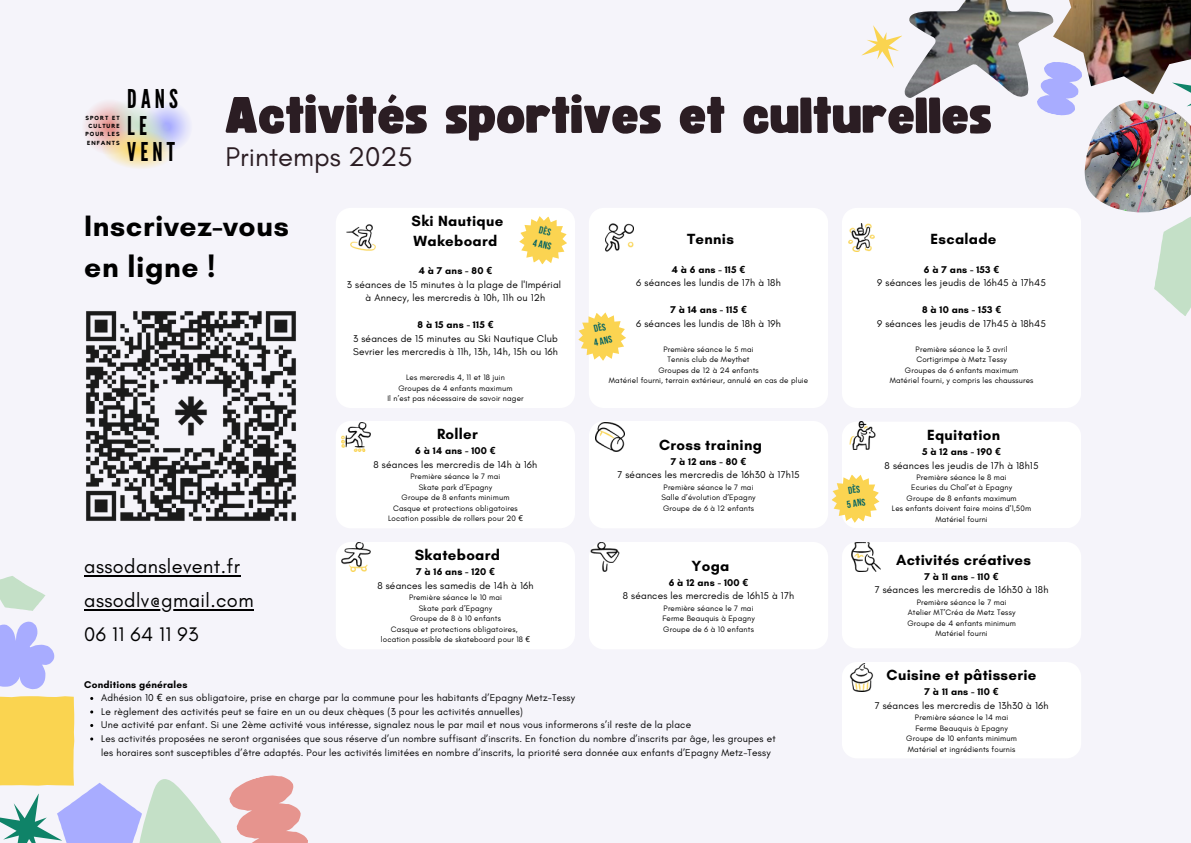
<style>
.page{position:relative;width:1191px;height:843px;background:#fff}
.page>*{position:absolute;margin:0;border:0;box-sizing:border-box;transform-origin:0 0}
.t1{font:50px "Funtastic";color:#2b1d23}
.t2{font:700 30px/41.2px "Glacial Indifference";letter-spacing:.02em;color:#000}
.t3{font:27.5px "Glacial Indifference";color:#2b1d23}
.t4{font:25.8px/26.5px "League Gothic";letter-spacing:.16em;color:#000}
.t5{font:20px "Glacial Indifference";letter-spacing:.02em;color:#000}
.t6{font:700 15px/20.2px "Glacial Indifference";letter-spacing:.02em;color:#000}
.t7{font:10px/13.5px "Glacial Indifference";letter-spacing:.02em;color:#000;text-align:center}
.t8{font:700 10px "Glacial Indifference";letter-spacing:.02em;color:#000}
.t9{font:10px/13.5px "Bebas Neue Cyrillic";color:#046362;text-align:center}
.t10{font:8px/10.5px "Glacial Indifference";letter-spacing:.02em;color:#000}
.t11{font:700 5.9px/8.2px "Kollektif";letter-spacing:.175em;color:#000;text-align:center}
.s1{font-weight:700}
.s2{font-family:"Noto Sans";font-weight:700}
.s3{font-family:"Noto Sans"}
</style>
<div class="page">
<div style="left:0;top:0;width:1190px;height:842px;background:#f5f4fa"></div>
<img style="left:1084px;top:100px;width:106px;height:112px">
<div style="left:336px;top:208px;width:239px;height:200px;background:#fff"></div>
<div style="left:842px;top:208px;width:238px;height:200px;background:#fff"></div>
<div style="left:589px;top:542px;width:239px;height:107px;background:#fff"></div>
<div style="left:336px;top:421px;width:239px;height:107px;background:#fff"></div>
<div style="left:336px;top:542px;width:239px;height:107px;background:#fff"></div>
<div style="left:589px;top:208px;width:238px;height:200px;background:#fff"></div>
<div style="left:842px;top:542px;width:239px;height:106px;background:#fff"></div>
<svg style="left:519px;top:216px;width:48px;height:48px"></svg>
<div style="left:589px;top:421px;width:491px;height:107px;background:#fff"></div>
<svg style="left:578px;top:312px;width:48px;height:49px"></svg>
<img style="left:341px;top:542px;width:29px;height:29px">
<img style="left:848px;top:421px;width:28px;height:28px">
<img style="left:847px;top:223px;width:28px;height:29px">
<img style="left:590px;top:542px;width:29px;height:29px">
<img style="left:605px;top:223px;width:28px;height:29px">
<img style="left:851px;top:542px;width:28px;height:29px">
<img style="left:346px;top:223px;width:29px;height:29px">
<img style="left:341px;top:423px;width:29px;height:28px">
<img style="left:595px;top:423px;width:29px;height:28px">
<svg style="left:861px;top:25px;width:41px;height:43px"></svg>
<svg style="left:1152px;top:208px;width:38px;height:108px"></svg>
<img style="left:904px;top:0;width:148px;height:98px">
<img style="left:1052px;top:0;width:138px;height:94px">
<svg style="left:1034px;top:59px;width:49px;height:57px"></svg>
<svg style="left:0;top:621px;width:54px;height:68px"></svg>
<svg style="left:0;top:576px;width:45px;height:34px"></svg>
<img style="left:86px;top:311px;width:210px;height:210px">
<svg style="left:85px;top:102px;width:104px;height:66px"></svg>
<svg style="left:0;top:696px;width:308px;height:146px"></svg>
<hr style="left:84px;top:608px;width:170px;height:2px;background:#000">
<hr style="left:84px;top:574px;width:156px;height:2px;background:#000">
<img style="left:1157px;top:47px;width:33px;height:101px">
<div style="left:842px;top:662px;width:239px;height:96px;background:#fff"></div>
<img style="left:847px;top:663px;width:28px;height:27px">
<h3 class="t4" style="left:127px;top:86px;width:52px">DANS<br>LE<br>VENT</h3>
<p class="t11" style="left:85px;top:114px;width:36px">SPORT ET<br>CULTURE<br>POUR LES<br>ENFANTS</p>
<p class="t1" style="left:225px;top:93px;width:768px">Activités sportives et culturelles</p>
<p class="t3" style="left:225px;top:139px;width:188px">Printemps 2025</p>
<p class="t2" style="left:84px;top:205px;width:206px">Inscrivez-vous en ligne !</p>
<p class="t5" style="left:84px;top:554px;width:157px">assodanslevent.fr</p>
<p class="t5" style="left:84px;top:588px;width:171px">assodlv@gmail.com</p>
<p class="t5" style="left:84px;top:622px;width:116px">06 11 64 11 93</p>
<p class="t6" style="left:411px;top:210px;width:93px">Ski Nautique<br>Wakeboard</p>
<p class="t7" style="left:347px;top:264px;width:216px"><span class="s1">4à7ans-80</span><span class="s2">€<br></span>3 séances de 15 minutes à la plage de l'Impérial à Annecy, les mercredis à 10h, 11h ou 12h</p>
<p class="t7" style="left:353px;top:318px;width:206px"><span class="s1">8à15ans-115</span><span class="s2">€<br></span>3 séances de 15 minutes au Ski Nautique Club<br>Sevrier les mercredis à 11h, 13h, 14h, 15h ou 16h</p>
<p class="t10" style="left:406px;top:372px;width:100px">Les mercredis 4, 11 et 18 juin</p>
<p class="t10" style="left:398px;top:382px;width:116px">Groupes de 4 enfants maximum</p>
<h1 class="t10" style="left:387px;top:393px;width:138px">Il n’est pas nécessaire de savoir nager</h1>
<p class="t9" style="left:537px;top:223px;width:20px;rotate:12deg">Dès<br>4 ans</p>
<h6 class="t6" style="left:437px;top:424px;width:42px">Roller</h6>
<h4 class="t8" style="left:415px;top:445px;width:82px">6à14ans-100<span class="s3">€</span></h4>
<h6 class="t7" style="left:373px;top:457px;width:165px">8 séances les mercredis de 14h à 16h</h6>
<h6 class="t10" style="left:410px;top:471px;width:91px">Première séance le 7 mai</h6>
<p class="t10" style="left:419px;top:481px;width:75px">Skate park d’Epagny</p>
<p class="t10" style="left:401px;top:492px;width:109px">Groupe de 8 enfants minimum</p>
<p class="t10" style="left:393px;top:502px;width:126px">Casque et protections obligatoires</p>
<p class="t10" style="left:388px;top:513px;width:136px">Location possible de rollers pour 20 <span class="s3">€</span></p>
<p class="t6" style="left:415px;top:545px;width:87px">Skateboard</p>
<p class="t8" style="left:416px;top:565px;width:80px">7à16ans-120<span class="s3">€</span></p>
<h6 class="t7" style="left:377px;top:578px;width:158px">8 séances les samedis de 14h à 16h</h6>
<p class="t10" style="left:409px;top:592px;width:94px">Première séance le 10 mai</p>
<p class="t10" style="left:419px;top:602px;width:75px">Skate park d’Epagny</p>
<p class="t10" style="left:410px;top:613px;width:92px">Groupe de 8 à 10 enfants</p>
<p class="t10" style="left:391px;top:623px;width:128px">Casque et protections obligatoires,</p>
<p class="t10" style="left:381px;top:634px;width:151px">location possible de skateboard pour 18 <span class="s3">€</span></p>
<p class="t6" style="left:687px;top:229px;width:48px">Tennis</p>
<p class="t7" style="left:636px;top:262px;width:146px"><span class="s1">4à6ans-115</span><span class="s2">€<br></span>6 séances les lundis de 17h à 18h</p>
<p class="t7" style="left:636px;top:303px;width:146px"><span class="s1">7à14ans-115</span><span class="s2">€<br></span>6 séances les lundis de 18h à 19h</p>
<p class="t10" style="left:663px;top:343px;width:92px">Première séance le 5 mai</p>
<p class="t10" style="left:667px;top:354px;width:84px">Tennis club de Meythet</p>
<h6 class="t10" style="left:658px;top:364px;width:102px">Groupes de 12 à 24 enfants</h6>
<p class="t10" style="left:608px;top:375px;width:201px">Matériel fourni, terrain extérieur, annulé en cas de pluie</p>
<p class="t9" style="left:589px;top:324px;width:20px;rotate:-13deg">Dès<br>4 ans</p>
<p class="t6" style="left:659px;top:434px;width:104px">Cross training</p>
<p class="t7" style="left:617px;top:454px;width:184px"><span class="s1">7à12ans-80</span><span class="s2">€<br></span>7 séances les mercredis de 16h30 à 17h15</p>
<p class="t10" style="left:661px;top:481px;width:96px">Première séance le 7 mai<br>Salle d’évolution d’Epagny<br>Groupe de 6 à 12 enfants</p>
<p class="t6" style="left:691px;top:555px;width:39px">Yoga</p>
<p class="t7" style="left:622px;top:575px;width:173px"><span class="s1">6à12ans-100</span><span class="s2">€<br></span>8 séances les mercredis de 16h15 à 17h</p>
<p class="t10" style="left:662px;top:602px;width:94px">Première séance le 7 mai<br>Ferme Beauquis à Epagny<br>Groupe de 6 à 10 enfants</p>
<p class="t8" style="left:84px;top:678px;width:105px">Conditions générales</p>
<p class="t7" style="left:101px;top:691px;width:475px">Adhésion 10 <span class="s3">€</span> en sus obligatoire, prise en charge par la commune pour les habitants d’Epagny Metz-Tessy</p>
<p class="t7" style="left:101px;top:704px;width:423px">Le règlement des activités peut se faire en un ou deux chèques (3 pour les activités annuelles)</p>
<h6 class="t7" style="left:101px;top:718px;width:591px">Une activité par enfant. Si une 2ème activité vous intéresse, signalez nous le par mail et nous vous informerons s’il reste de la place</h6>
<p class="t7" style="left:101px;top:731px;width:676px;text-align:left">Les activités proposées ne seront organisées que sous réserve d’un nombre suffisant d’inscrits. En fonction du nombre d’inscrits par âge, les groupes et les horaires sont susceptibles d’être adaptés. Pour les activités limitées en nombre d’inscrits, la priorité sera donnée aux enfants d’Epagny Metz-Tessy</p>
<p class="t6" style="left:930px;top:229px;width:67px">Escalade</p>
<h2 class="t7" style="left:877px;top:262px;width:170px"><span class="s1">6à7ans-153</span><span class="s2">€<br></span>9 séances les jeudis de 16h45 à 17h45</h2>
<h4 class="t7" style="left:877px;top:303px;width:170px"><span class="s1">8à10ans-153</span><span class="s2">€<br></span>9 séances les jeudis de 17h45 à 18h45</h4>
<h6 class="t10" style="left:915px;top:343px;width:93px">Première séance le 3 avril</h6>
<h6 class="t10" style="left:916px;top:354px;width:92px">Cortigrimpe à Metz Tessy</h6>
<p class="t10" style="left:904px;top:364px;width:115px">Groupes de 6 enfants maximum</p>
<p class="t10" style="left:889px;top:375px;width:145px">Matériel fourni, y compris les chaussures</p>
<p class="t9" style="left:844px;top:485px;width:20px;rotate:-9deg">Dès<br>5 ans</p>
<p class="t6" style="left:926px;top:424px;width:75px">Equitation</p>
<h4 class="t8" style="left:922px;top:445px;width:80px">5à12ans-190<span class="s3">€</span></h4>
<h6 class="t7" style="left:884px;top:458px;width:155px">8 séances les jeudis de 17h à 18h15</h6>
<h6 class="t10" style="left:916px;top:471px;width:92px">Première séance le 8 mai</h6>
<p class="t10" style="left:911px;top:482px;width:102px">Ecuries du Chal’et à Epagny</p>
<p class="t10" style="left:906px;top:492px;width:112px">Groupe de 8 enfants maximum</p>
<p class="t10" style="left:891px;top:503px;width:141px">Les enfants doivent faire moins d'1,50m</p>
<p class="t10" style="left:935px;top:513px;width:54px">Matériel fourni</p>
<p class="t6" style="left:895px;top:549px;width:136px">Activités créatives</p>
<p class="t7" style="left:874px;top:569px;width:175px"><span class="s1">7à11ans-110</span><span class="s2">€<br></span>7 séances les mercredis de 16h30 à 18h</p>
<p class="t10" style="left:907px;top:596px;width:110px;text-align:center">Première séance le 7 mai<br>Atelier MT’Créa de Metz Tessy<br>Groupe de 4 enfants minimum<br>Matériel fourni</p>
<p class="t6" style="left:886px;top:664px;width:151px">Cuisine et pâtisserie</p>
<p class="t7" style="left:874px;top:685px;width:175px"><span class="s1">7à11ans-110</span><span class="s2">€<br></span>7 séances les mercredis de 13h30 à 16h</p>
<p class="t10" style="left:906px;top:712px;width:112px;text-align:center">Première séance le 14 mai<br>Ferme Beauquis à Epagny<br>Groupe de 10 enfants minimum<br>Matériel et ingrédients fournis</p>
</div>
